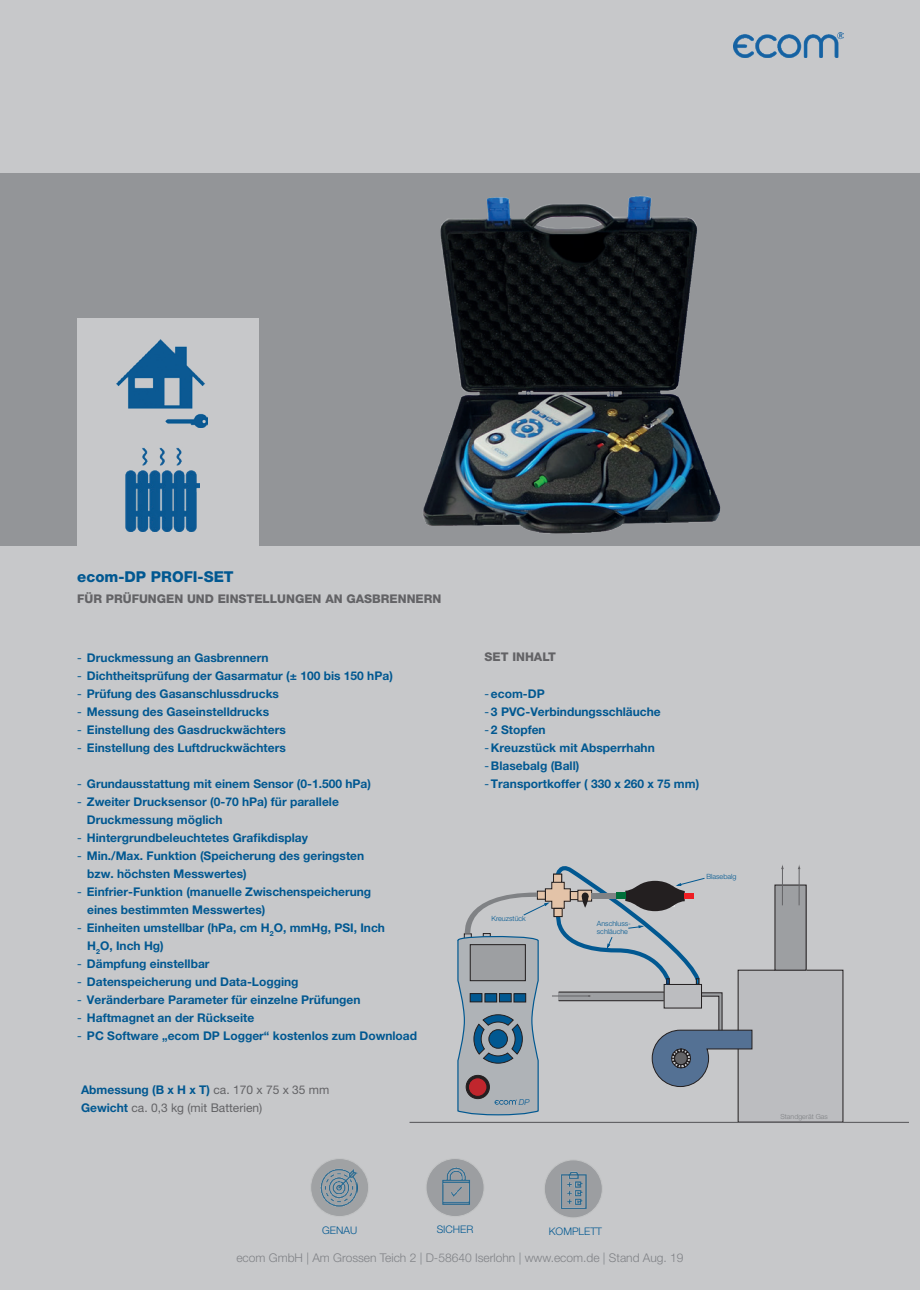
<style>
.page{position:relative;width:920px;height:1290px;background:#c7c8ca}
.page>*{position:absolute;margin:0;border:0;box-sizing:border-box;transform-origin:0 0}
.t1{font:800 15px "Helvetica Neue LT Pro";color:#015891}
.t2{font:700 12px/18px "Helvetica Neue LT Pro";color:#015891}
.t3{font:300 12px "Helvetica Neue LT Pro";color:#808286}
.t4{font:12px/18px "Helvetica Neue LT Pro";color:#636366}
.t5{font:800 12px "Helvetica Neue LT Pro";color:#636366}
.t6{font:300 10.5px "Helvetica Neue LT Pro";color:#015891}
.t7{font:italic 300 8.1px "Helvetica Neue LT Pro";color:#015891}
.t8{font:300 7.2px/8.6px "Helvetica Neue LT Pro";color:#015891}
.t9{font:300 7.05px "Helvetica Neue LT Pro";color:#808285}
.s1{font-weight:400}
.s2{font-weight:700;color:#015891}
</style>
<div class="page">
<img style="left:733px;top:33px;width:110px;height:25px">
<div style="left:0;top:174px;width:920px;height:372px;background:#939598"></div>
<svg style="left:311px;top:1158px;width:58px;height:58px"></svg>
<div style="left:310px;top:1158px;width:59px;height:59px;border:1px solid #bfc1c1;border-radius:50%"></div>
<img style="left:320px;top:1169px;width:38px;height:37px">
<svg style="left:544px;top:1160px;width:58px;height:58px"></svg>
<div style="left:544px;top:1159px;width:59px;height:59px;border:1px solid #bfc1c1;border-radius:50%"></div>
<img style="left:555px;top:1171px;width:37px;height:38px">
<svg style="left:426px;top:1158px;width:58px;height:58px"></svg>
<div style="left:426px;top:1158px;width:59px;height:59px;border:1px solid #bfc1c1;border-radius:50%"></div>
<img style="left:437px;top:1167px;width:38px;height:38px">
<div style="left:77px;top:318px;width:181px;height:242px;background:#c7c8ca"></div>
<img style="left:344px;top:173px;width:457px;height:361px">
<img style="left:125px;top:447px;width:74px;height:84px">
<img style="left:116px;top:339px;width:91px;height:89px">
<div style="left:738px;top:970px;width:105px;height:152px;background:#bcbdc0"></div>
<div style="left:775px;top:885px;width:31px;height:85px;background:#9d9fa2"></div>
<hr style="left:782px;top:868px;width:1px;height:37px;background:#636366">
<hr style="left:799px;top:868px;width:1px;height:37px;background:#636366">
<hr style="left:410px;top:1122px;width:499px;height:1px;background:#636366">
<svg style="left:457px;top:866px;width:295px;height:250px"></svg>
<p class="t1" style="left:77px;top:568px;width:158px">ecom-DP PROFI-SET</p>
<p class="t5" style="left:77px;top:592px;width:366px">FÜR PRÜFUNGEN UND EINSTELLUNGEN AN GASBRENNERN</p>
<p class="t2" style="left:77px;top:648px;width:193px"><span class="s1">-</span> Druckmessung an Gasbrennern</p>
<p class="t2" style="left:77px;top:666px;width:317px"><span class="s1">-</span> Dichtheitsprüfung der Gasarmatur (± 100 bis 150 hPa)</p>
<p class="t2" style="left:77px;top:684px;width:203px"><span class="s1">-</span> Prüfung des Gasanschlussdrucks</p>
<p class="t2" style="left:77px;top:702px;width:193px"><span class="s1">-</span> Messung des Gaseinstelldrucks</p>
<p class="t2" style="left:77px;top:720px;width:210px"><span class="s1">-</span> Einstellung des Gasdruckwächters</p>
<p class="t2" style="left:77px;top:738px;width:210px"><span class="s1">-</span> Einstellung des Luftdruckwächters</p>
<p class="t2" style="left:77px;top:774px;width:295px"><span class="s1">-</span> Grundausstattung mit einem Sensor (0-1.500 hPa)</p>
<p class="t2" style="left:87px;top:792px;width:253px;text-indent:-10px"><span class="s1">-</span> Zweiter Drucksensor (0-70 hPa) für parallele<br>Druckmessung möglich</p>
<p class="t2" style="left:77px;top:828px;width:232px"><span class="s1">-</span> Hintergrundbeleuchtetes Grafikdisplay</p>
<p class="t2" style="left:87px;top:846px;width:279px;text-indent:-10px"><span class="s1">-</span> Min./Max. Funktion (Speicherung des geringsten bzw. höchsten Messwertes)</p>
<p class="t2" style="left:87px;top:882px;width:286px;text-indent:-10px"><span class="s1">-</span> Einfrier-Funktion (manuelle Zwischenspeicherung eines bestimmten Messwertes)</p>
<p class="t2" style="left:87px;top:918px;width:299px;text-indent:-10px"><span class="s1">-</span> Einheiten umstellbar (hPa, cm H<sub>2</sub>O, mmHg, PSI, Inch<br>H<sub>2</sub>O, Inch Hg)</p>
<p class="t2" style="left:77px;top:954px;width:134px"><span class="s1">-</span> Dämpfung einstellbar</p>
<p class="t2" style="left:77px;top:972px;width:223px"><span class="s1">-</span> Datenspeicherung und Data-Logging</p>
<p class="t2" style="left:77px;top:990px;width:285px"><span class="s1">-</span> Veränderbare Parameter für einzelne Prüfungen</p>
<p class="t2" style="left:77px;top:1008px;width:179px"><span class="s1">-</span> Haftmagnet an der Rückseite</p>
<p class="t2" style="left:77px;top:1026px;width:341px"><span class="s1">-</span> PC Software „ecom DP Logger“ kostenlos zum Download</p>
<p class="t4" style="left:81px;top:1080px;width:250px"><span class="s2">Abmessung (B x H x T)</span> ca. 170 x 75 x 35 mm<br><span class="s2">Gewicht</span> ca. 0,3 kg (mit Batterien)</p>
<p class="t5" style="left:485px;top:650px;width:73px">SET INHALT</p>
<p class="t2" style="left:485px;top:684px;width:62px"><span class="s1">-</span>ecom-DP</p>
<p class="t2" style="left:485px;top:702px;width:178px"><span class="s1">-</span> 3 PVC-Verbindungsschläuche</p>
<p class="t2" style="left:485px;top:720px;width:172px"><span class="s1">-</span> 2 Stopfen<br><span class="s1">-</span>Kreuzstück mit Absperrhahn</p>
<p class="t2" style="left:485px;top:756px;width:216px"><span class="s1">-</span> Blasebalg (Ball)<br><span class="s1">-</span>Transportkoffer ( 330 x 260 x 75 mm)</p>
<p class="t8" style="left:491px;top:914px;width:36px">Kreuzstück</p>
<p class="t8" style="left:597px;top:919px;width:36px">Anschluss&shy;schläuche</p>
<p class="t8" style="left:706px;top:872px;width:32px">Blasebalg</p>
<p class="t7" style="left:519px;top:1097px;width:12px">DP</p>
<p class="t6" style="left:322px;top:1223px;width:36px">GENAU</p>
<p class="t6" style="left:437px;top:1223px;width:38px">SICHER</p>
<p class="t6" style="left:549px;top:1224px;width:55px">KOMPLETT</p>
<p class="t3" style="left:236px;top:1250px;width:449px">ecom GmbH | Am Grossen Teich 2 | D-58640 Iserlohn | www.ecom.de | Stand Aug. 19</p>
<p class="t9" style="left:780px;top:1112px;width:49px">Standgerät Gas</p>
</div>
